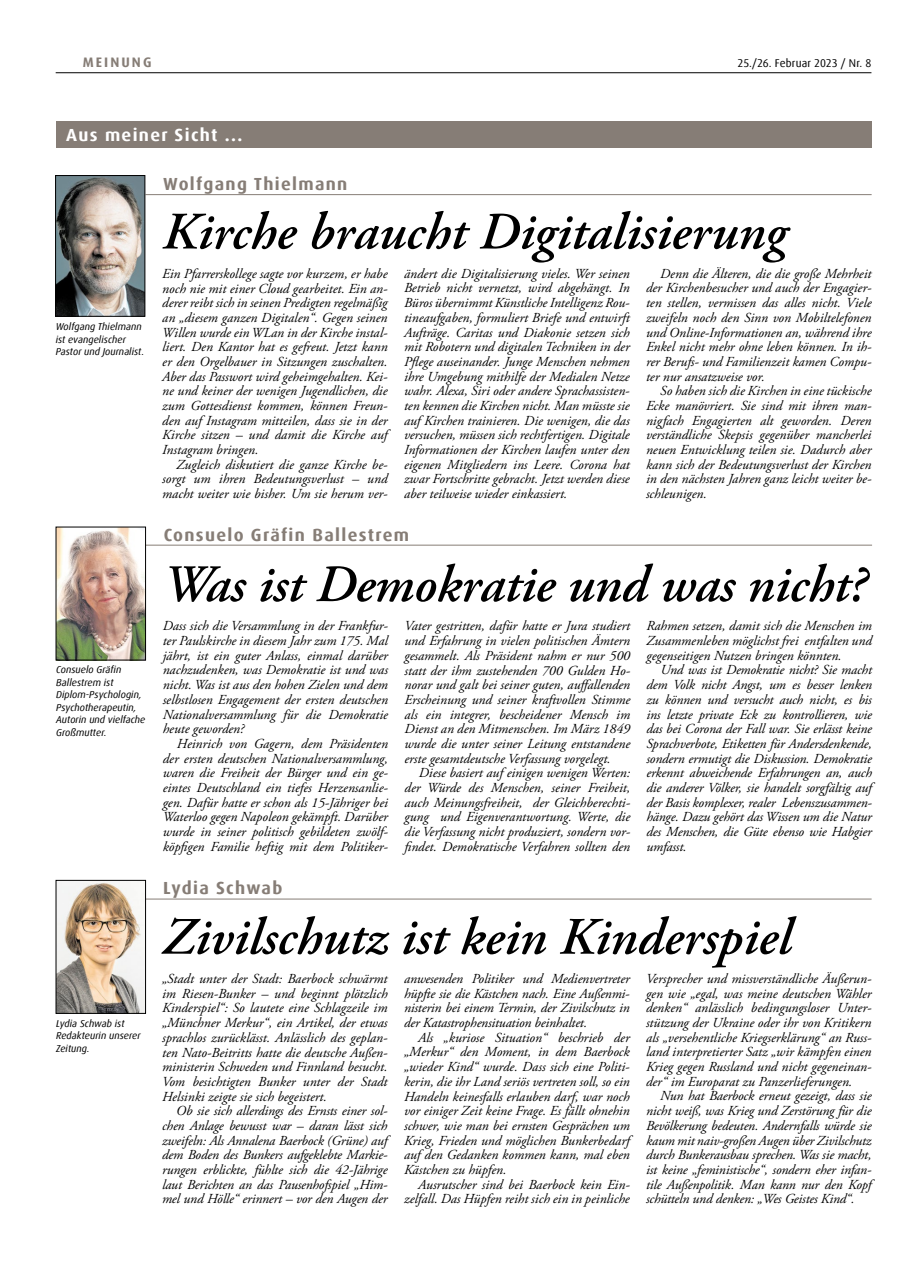
<style>
.page{position:relative;width:908px;height:1276px;background:#fff}
.page>*{position:absolute;margin:0;border:0;box-sizing:border-box;transform-origin:0 0}
.t1{font:italic 600 52.5px "Adobe Garamond Pro";color:#000}
.t2{font:700 17.5px "Dax Offc Pro";letter-spacing:.075em;color:#867d76}
.t3{font:700 17.5px "Dax Offc Pro";letter-spacing:.075em;color:#fff}
.t4{font:italic 13.75px/14.6px "Adobe Garamond Pro";color:#000;text-align:justify}
.t5{font:700 13.75px "Dax Offc Pro";letter-spacing:.15em;color:#867d76}
.t6{font:11.25px "Dax Offc Pro";letter-spacing:.005em;color:#000}
.t7{font:italic 10px/12.5px "Dax Offc Pro";color:#000}
</style>
<div class="page">
<hr style="left:56px;top:73px;width:815px;height:1px;background:#000">
<div style="left:56px;top:122px;width:815px;height:26px;background:#867d76"></div>
<hr style="left:145px;top:898px;width:726px;height:1px;background:#867d76">
<hr style="left:145px;top:194px;width:726px;height:1px;background:#867d76">
<img style="left:58px;top:882px;width:86px;height:129px">
<div style="left:56px;top:880px;width:90px;height:133px;border:1px solid #000"></div>
<hr style="left:146px;top:545px;width:725px;height:1px;background:#867d76">
<img style="left:58px;top:529px;width:86px;height:129px">
<div style="left:56px;top:527px;width:90px;height:133px;border:1px solid #000"></div>
<img style="left:57px;top:177px;width:86px;height:137px">
<div style="left:55px;top:175px;width:90px;height:141px;border:1px solid #000"></div>
<p class="t5" style="left:83px;top:54px;width:70px">MEINUNG</p>
<p class="t6" style="left:737px;top:56px;width:135px">25./26. Februar 2023 / Nr. 8</p>
<p class="t3" style="left:66px;top:124px;width:177px">Aus meiner Sicht ...</p>
<p class="t2" style="left:163px;top:173px;width:186px">Wolfgang Thielmann</p>
<p class="t7" style="left:56px;top:321px;width:90px">Wolfgang Thielmann ist evangelischer<br>Pastor und Journalist.</p>
<p class="t7" style="left:56px;top:663px;width:91px">Consuelo Gräfin<br>Ballestrem ist<br>Diplom-Psychologin,<br>Psychotherapeutin,<br>Autorin und vielfache<br>Großmutter.</p>
<p class="t7" style="left:56px;top:1017px;width:86px">Lydia Schwab ist<br>Redakteurin unserer<br>Zeitung.</p>
<h1 class="t1" style="left:162px;top:201px;width:625px">Kirche braucht Digitalisierung</h1>
<p class="t4" style="left:162px;top:266px;width:227px">Ein Pfarrerskollege sagte vor kurzem, er habe noch nie mit einer Cloud gearbeitet. Ein an&shy;derer reibt sich in seinen Predigten regelmäßig an „diesem ganzen Digitalen“. Gegen seinen Willen wurde ein WLan in der Kirche instal&shy;liert. Den Kantor hat es gefreut. Jetzt kann er den Orgelbauer in Sitzungen zuschalten.<br>Aber das Passwort wird geheimgehalten. Kei&shy;ne und keiner der wenigen Jugendlichen, die zum Gottesdienst kommen, können Freun&shy;den auf Instagram mitteilen, dass sie in der Kirche sitzen – und damit die Kirche auf Instagram bringen.</p>
<p class="t4" style="left:162px;top:457px;width:227px;text-indent:14px">Zugleich diskutiert die ganze Kirche be&shy;sorgt um ihren Bedeutungsverlust – und macht weiter wie bisher. Um sie herum ver-</p>
<p class="t4" style="left:404px;top:266px;width:227px">ändert die Digitalisierung vieles. Wer seinen Betrieb nicht vernetzt, wird abgehängt. In Büros übernimmt Künstliche Intelligenz Rou&shy;tineaufgaben, formuliert Briefe und entwirft Aufträge. Caritas und Diakonie setzen sich mit Robotern und digitalen Techniken in der Pflege auseinander. Junge Menschen nehmen ihre Umgebung mithilfe der Medialen Netze wahr. Alexa, Siri oder andere Sprachassisten&shy;ten kennen die Kirchen nicht. Man müsste sie auf Kirchen trainieren. Die wenigen, die das versuchen, müssen sich rechtfertigen. Digitale Informationen der Kirchen laufen unter den eigenen Mitgliedern ins Leere. Corona hat zwar Fortschritte gebracht. Jetzt werden diese aber teilweise wieder einkassiert.</p>
<p class="t4" style="left:645px;top:266px;width:227px;text-indent:14px">Denn die Älteren, die die große Mehrheit der Kirchenbesucher und auch der Engagier&shy;ten stellen, vermissen das alles nicht. Viele zweifeln noch den Sinn von Mobiltelefonen und Online-Informationen an, während ihre Enkel nicht mehr ohne leben können. In ih&shy;rer Berufs- und Familienzeit kamen Compu&shy;ter nur ansatzweise vor.</p>
<p class="t4" style="left:645px;top:384px;width:227px;text-indent:14px">So haben sich die Kirchen in eine tückische Ecke manövriert. Sie sind mit ihren man&shy;nigfach Engagierten alt geworden. Deren verständliche Skepsis gegenüber mancherlei neuen Entwicklung teilen sie. Dadurch aber kann sich der Bedeutungsverlust der Kirchen in den nächsten Jahren ganz leicht weiter be&shy;schleunigen.</p>
<p class="t2" style="left:164px;top:523px;width:247px">Consuelo Gräfin Ballestrem</p>
<h1 class="t1" style="left:162px;top:554px;width:705px">Was ist Demokratie und was nicht?</h1>
<p class="t4" style="left:163px;top:619px;width:227px">Dass sich die Versammlung in der Frankfur&shy;ter Paulskirche in diesem Jahr zum 175. Mal jährt, ist ein guter Anlass, einmal darüber nachzudenken, was Demokratie ist und was nicht. Was ist aus den hohen Zielen und dem selbstlosen Engagement der ersten deutschen Nationalversammlung für die Demokratie heute geworden?</p>
<p class="t4" style="left:163px;top:736px;width:227px;text-indent:14px">Heinrich von Gagern, dem Präsidenten der ersten deutschen Nationalversammlung, waren die Freiheit der Bürger und ein ge&shy;eintes Deutschland ein tiefes Herzensanlie&shy;gen. Dafür hatte er schon als 15-Jähriger bei Waterloo gegen Napoleon gekämpft. Darüber wurde in seiner politisch gebildeten zwölf&shy;köpfigen Familie heftig mit dem Politiker-</p>
<p class="t2" style="left:163px;top:877px;width:121px">Lydia Schwab</p>
<p class="t4" style="left:404px;top:619px;width:227px">Vater gestritten, dafür hatte er Jura studiert und Erfahrung in vielen politischen Ämtern gesammelt. Als Präsident nahm er nur 500 statt der ihm zustehenden 700 Gulden Ho&shy;norar und galt bei seiner guten, auffallenden Erscheinung und seiner kraftvollen Stimme als ein integrer, bescheidener Mensch im Dienst an den Mitmenschen. Im März 1849 wurde die unter seiner Leitung entstandene erste gesamtdeutsche Verfassung vorgelegt.</p>
<p class="t4" style="left:404px;top:766px;width:227px;text-indent:14px">Diese basiert auf einigen wenigen Werten: der Würde des Menschen, seiner Freiheit, auch Meinungsfreiheit, der Gleichberechti&shy;gung und Eigenverantwortung. Werte, die die Verfassung nicht produziert, sondern vor&shy;findet. Demokratische Verfahren sollten den</p>
<p class="t4" style="left:646px;top:619px;width:227px">Rahmen setzen, damit sich die Menschen im Zusammenleben möglichst frei entfalten und gegenseitigen Nutzen bringen könnten.</p>
<p class="t4" style="left:646px;top:663px;width:227px;text-indent:14px">Und was ist Demokratie nicht? Sie macht dem Volk nicht Angst, um es besser lenken zu können und versucht auch nicht, es bis ins letzte private Eck zu kontrollieren, wie das bei Corona der Fall war. Sie erlässt keine Sprachverbote, Etiketten für Andersdenkende, sondern ermutigt die Diskussion. Demokratie erkennt abweichende Erfahrungen an, auch die anderer Völker, sie handelt sorgfältig auf der Basis komplexer, realer Lebenszusammen&shy;hänge. Dazu gehört das Wissen um die Natur des Menschen, die Güte ebenso wie Habgier umfasst.</p>
<h1 class="t1" style="left:162px;top:906px;width:630px">Zivilschutz ist kein Kinderspiel</h1>
<p class="t4" style="left:162px;top:971px;width:227px">„Stadt unter der Stadt: Baerbock schwärmt im Riesen-Bunker – und beginnt plötzlich Kinderspiel“: So lautete eine Schlagzeile im „Münchner Merkur“, ein Artikel, der etwas sprachlos zurücklässt. Anlässlich des geplan&shy;ten Nato-Beitritts hatte die deutsche Außen&shy;ministerin Schweden und Finnland besucht.<br>Vom besichtigten Bunker unter der Stadt Helsinki zeigte sie sich begeistert.</p>
<p class="t4" style="left:162px;top:1104px;width:227px;text-indent:14px">Ob sie sich allerdings des Ernsts einer sol&shy;chen Anlage bewusst war – daran lässt sich zweifeln: Als Annalena Baerbock (Grüne) auf dem Boden des Bunkers aufgeklebte Markie&shy;rungen erblickte, fühlte sich die 42-Jährige laut Berichten an das Pausenhofspiel „Him&shy;mel und Hölle“ erinnert – vor den Augen der</p>
<p class="t4" style="left:404px;top:971px;width:227px">anwesenden Politiker und Medienvertreter hüpfte sie die Kästchen nach. Eine Außenmi&shy;nisterin bei einem Termin, der Zivilschutz in der Katastrophensituation beinhaltet.</p>
<p class="t4" style="left:404px;top:1030px;width:227px;text-indent:14px">Als „kuriose Situation“ beschrieb der „Merkur“ den Moment, in dem Baerbock „wieder Kind“ wurde. Dass sich eine Politi&shy;kerin, die ihr Land seriös vertreten soll, so ein Handeln keinesfalls erlauben darf, war noch vor einiger Zeit keine Frage. Es fällt ohnehin schwer, wie man bei ernsten Gesprächen um Krieg, Frieden und möglichen Bunkerbedarf auf den Gedanken kommen kann, mal eben Kästchen zu hüpfen.</p>
<p class="t4" style="left:404px;top:1177px;width:227px;text-align:right">Ausrutscher sind bei Baerbock kein Ein&shy;zelfall. Das Hüpfen reiht sich ein in peinliche</p>
<p class="t4" style="left:645px;top:971px;width:227px">Versprecher und missverständliche Äußerun&shy;gen wie „egal, was meine deutschen Wähler denken“ anlässlich bedingungsloser Unter&shy;stützung der Ukraine oder ihr von Kritikern als „versehentliche Kriegserklärung“ an Russ&shy;land interpretierter Satz „wir kämpfen einen Krieg gegen Russland und nicht gegeneinan&shy;der“ im Europarat zu Panzerlieferungen.</p>
<p class="t4" style="left:645px;top:1089px;width:227px;text-indent:14px">Nun hat Baerbock erneut gezeigt, dass sie nicht weiß, was Krieg und Zerstörung für die Bevölkerung bedeuten. Andernfalls würde sie kaum mit naiv-großen Augen über Zivilschutz durch Bunkerausbau sprechen. Was sie macht, ist keine „feministische“, sondern eher infan&shy;tile Außenpolitik. Man kann nur den Kopf schütteln und denken: „Wes Geistes Kind“.</p>
</div>
